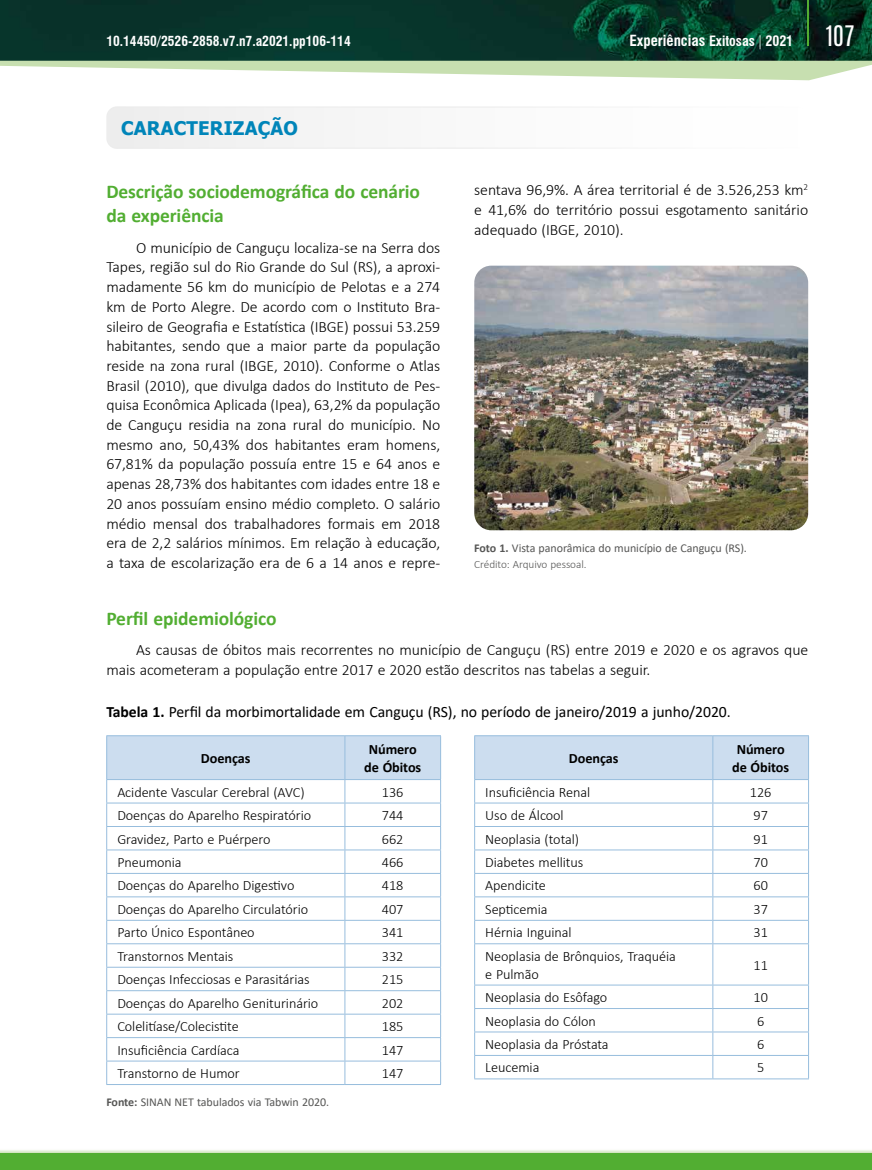
<style>
.page{position:relative;width:872px;height:1170px;background:#fff}
.page>*{position:absolute;margin:0;border:0;box-sizing:border-box;transform-origin:0 0}
.t1{font:24px "Antonio";color:#fff}
.t2{font:700 19.5px/24.3px "Calibri";letter-spacing:-.005em;color:#52ae32}
.t3{font:700 18.75px "Tahoma";letter-spacing:.01em;color:#0085b9}
.t4{font:300 15.75px/19.6px "Calibri";letter-spacing:-.005em;color:#000;text-align:justify}
.t5{font:15.75px "Calibri";letter-spacing:-.005em;color:#000}
.t6{font:300 14.25px/17.9px "Calibri";letter-spacing:-.005em;color:#000}
.t7{font:700 14.25px/17.9px "Calibri";letter-spacing:-.005em;color:#000;text-align:center}
.t8{font:700 condensed 13.95px "Swiss 721 BT";color:#fff}
.t9{font:700 condensed 13.5px "Swiss 721 BT";color:#fff}
.t10{font:12px "Calibri";letter-spacing:-.005em;color:#575756}
.t11{font:300 11.25px "Calibri";letter-spacing:-.005em;color:#575756}
.s1{font-size:15px}
.s2{font-weight:700}
</style>
<div class="page">
<div style="left:0;top:1152px;width:872px;height:17px;background:#52ae32"></div>
<svg style="left:1px;top:1150px;width:871px;height:2px;background:#e6f1dd"></svg>
<img style="left:0;top:0;width:872px;height:61px">
<hr style="left:807px;top:0;width:2px;height:46px;background:#52ae32">
<svg style="left:0;top:61px;width:872px;height:19px"></svg>
<div style="left:106px;top:106px;width:702px;height:43px;background:#f8f8f8;border-radius:11px"></div>
<div style="left:106px;top:106px;width:702px;height:43px;border:2px solid #dadada;border-radius:10px"></div>
<svg style="left:106px;top:735px;width:335px;height:349px"></svg>
<hr style="left:106px;top:1084px;width:239px;height:1px;background:#97bddd">
<hr style="left:345px;top:1084px;width:96px;height:1px;background:#97bddd">
<svg style="left:474px;top:735px;width:335px;height:208px"></svg>
<hr style="left:474px;top:943px;width:239px;height:1px;background:#97bddd">
<hr style="left:474px;top:944px;width:1px;height:40px;background:#97bddd">
<hr style="left:713px;top:943px;width:96px;height:1px;background:#97bddd">
<hr style="left:712px;top:944px;width:1px;height:40px;background:#97bddd">
<hr style="left:808px;top:944px;width:1px;height:40px;background:#97bddd">
<hr style="left:474px;top:984px;width:239px;height:1px;background:#97bddd">
<hr style="left:713px;top:984px;width:96px;height:1px;background:#97bddd">
<hr style="left:474px;top:1008px;width:239px;height:1px;background:#97bddd">
<hr style="left:713px;top:1008px;width:96px;height:1px;background:#97bddd">
<hr style="left:474px;top:1031px;width:239px;height:1px;background:#97bddd">
<hr style="left:713px;top:1031px;width:96px;height:1px;background:#97bddd">
<hr style="left:474px;top:1054px;width:239px;height:1px;background:#97bddd">
<svg style="left:474px;top:985px;width:1px;height:93px"></svg>
<hr style="left:713px;top:1054px;width:96px;height:1px;background:#97bddd">
<svg style="left:712px;top:985px;width:1px;height:93px"></svg>
<svg style="left:808px;top:985px;width:1px;height:93px"></svg>
<hr style="left:474px;top:1078px;width:239px;height:1px;background:#97bddd">
<hr style="left:713px;top:1078px;width:96px;height:1px;background:#97bddd">
<img style="left:474px;top:265px;width:334px;height:265px">
<p class="t9" style="left:106px;top:33px;width:246px">10.14450/2526-2858.v7.n7.a2021.pp106-114</p>
<p class="t8" style="left:629px;top:32px;width:165px"><span class="s1">Experiências</span> Exitosas | 2021</p>
<h1 class="t1" style="left:825px;top:18px;width:30px">107</h1>
<p class="t3" style="left:121px;top:115px;width:178px">CARACTERIZAÇÃO</p>
<p class="t2" style="left:106px;top:179px;width:315px">Descrição sociodemográfica do cenário da experiência</p>
<p class="t4" style="left:106px;top:237px;width:335px;text-indent:30px">O município de Canguçu localiza-se na Serra dos Tapes, região sul do Rio Grande do Sul (RS), a aproxi&shy;madamente 56 km do município de Pelotas e a 274 km de Porto Alegre. De acordo com o Instituto Bra&shy;sileiro de Geografia e Estatística (IBGE) possui 53.259 habitantes, sendo que a maior parte da população reside na zona rural (IBGE, 2010). Conforme o Atlas Brasil (2010), que divulga dados do Instituto de Pes&shy;quisa Econômica Aplicada (Ipea), 63,2% da população de Canguçu residia na zona rural do município. No mesmo ano, 50,43% dos habitantes eram homens, 67,81% da população possuía entre 15 e 64 anos e apenas 28,73% dos habitantes com idades entre 18 e 20 anos possuíam ensino médio completo. O salário médio mensal dos trabalhadores formais em 2018 era de 2,2 salários mínimos. Em relação à educação, a taxa de escolarização era de 6 a 14 anos e repre-</p>
<p class="t4" style="left:474px;top:180px;width:335px">sentava 96,9%. A área territorial é de 3.526,253 km<sup>2 </sup>e 41,6% do território possui esgotamento sanitário adequado (IBGE, 2010).</p>
<p class="t10" style="left:474px;top:539px;width:274px"><span class="s2">Foto 1.</span> Vista panorâmica do município de Canguçu (RS).</p>
<p class="t11" style="left:474px;top:557px;width:114px">Crédito: Arquivo pessoal.</p>
<p class="t2" style="left:106px;top:606px;width:172px">Perfil epidemiológico</p>
<p class="t4" style="left:106px;top:640px;width:703px;text-indent:30px">As causas de óbitos mais recorrentes no município de Canguçu (RS) entre 2019 e 2020 e os agravos que mais acometeram a população entre 2017 e 2020 estão descritos nas tabelas a seguir.</p>
<p class="t5" style="left:106px;top:701px;width:626px"><span class="s2">Tabela 1.</span> Perfil da morbimortalidade em Canguçu (RS), no período de janeiro/2019 a junho/2020.</p>
<p class="t7" style="left:201px;top:749px;width:51px">Doenças</p>
<p class="t7" style="left:364px;top:740px;width:59px">Número de Óbitos</p>
<p class="t6" style="left:117px;top:782px;width:189px">Acidente Vascular Cerebral (AVC)</p>
<p class="t6" style="left:382px;top:782px;width:23px">136</p>
<p class="t6" style="left:117px;top:806px;width:195px">Doenças do Aparelho Respiratório</p>
<p class="t6" style="left:382px;top:806px;width:23px">744</p>
<p class="t6" style="left:117px;top:829px;width:155px">Gravidez, Parto e Puérpero</p>
<p class="t6" style="left:382px;top:829px;width:23px">662</p>
<p class="t6" style="left:117px;top:853px;width:66px">Pneumonia</p>
<p class="t6" style="left:382px;top:853px;width:23px">466</p>
<p class="t6" style="left:117px;top:876px;width:179px">Doenças do Aparelho Digestivo</p>
<p class="t6" style="left:382px;top:876px;width:23px">418</p>
<p class="t6" style="left:117px;top:900px;width:192px">Doenças do Aparelho Circulatório</p>
<p class="t6" style="left:382px;top:900px;width:23px">407</p>
<p class="t6" style="left:117px;top:923px;width:139px">Parto Único Espontâneo</p>
<p class="t6" style="left:382px;top:923px;width:23px">341</p>
<p class="t6" style="left:117px;top:946px;width:118px">Transtornos Mentais</p>
<p class="t6" style="left:382px;top:946px;width:23px">332</p>
<p class="t6" style="left:117px;top:970px;width:194px">Doenças Infecciosas e Parasitárias</p>
<p class="t6" style="left:382px;top:970px;width:23px">215</p>
<p class="t6" style="left:117px;top:993px;width:202px">Doenças do Aparelho Geniturinário</p>
<p class="t6" style="left:382px;top:993px;width:23px">202</p>
<p class="t6" style="left:117px;top:1017px;width:123px">Colelitíase/Colecistite</p>
<p class="t6" style="left:382px;top:1017px;width:23px">185</p>
<p class="t6" style="left:117px;top:1040px;width:124px">Insuficiência Cardíaca</p>
<p class="t6" style="left:382px;top:1040px;width:23px">147</p>
<p class="t6" style="left:117px;top:1064px;width:124px">Transtorno de Humor</p>
<p class="t6" style="left:382px;top:1064px;width:23px">147</p>
<p class="t10" style="left:106px;top:1093px;width:224px"><span class="s2">Fonte:</span> SINAN NET tabulados via Tabwin 2020.</p>
<p class="t7" style="left:569px;top:749px;width:51px">Doenças</p>
<p class="t7" style="left:732px;top:740px;width:59px">Número de Óbitos</p>
<p class="t6" style="left:485px;top:782px;width:106px">Insuficiência Renal</p>
<p class="t6" style="left:750px;top:782px;width:23px">126</p>
<p class="t6" style="left:485px;top:806px;width:80px">Uso de Álcool</p>
<p class="t6" style="left:753px;top:806px;width:16px">97</p>
<p class="t6" style="left:485px;top:829px;width:95px">Neoplasia (total)</p>
<p class="t6" style="left:753px;top:829px;width:16px">91</p>
<p class="t6" style="left:485px;top:853px;width:100px">Diabetes mellitus</p>
<p class="t6" style="left:753px;top:853px;width:16px">70</p>
<p class="t6" style="left:485px;top:876px;width:62px">Apendicite</p>
<p class="t6" style="left:753px;top:876px;width:16px">60</p>
<p class="t6" style="left:485px;top:900px;width:64px">Septicemia</p>
<p class="t6" style="left:753px;top:900px;width:16px">37</p>
<p class="t6" style="left:485px;top:923px;width:88px">Hérnia Inguinal</p>
<p class="t6" style="left:753px;top:923px;width:16px">31</p>
<p class="t6" style="left:485px;top:946px;width:192px">Neoplasia de Brônquios, Traquéia e Pulmão</p>
<p class="t6" style="left:753px;top:955px;width:16px">11</p>
<p class="t6" style="left:485px;top:988px;width:124px">Neoplasia do Esôfago</p>
<p class="t6" style="left:753px;top:988px;width:16px">10</p>
<p class="t6" style="left:485px;top:1011px;width:112px">Neoplasia do Cólon</p>
<p class="t6" style="left:757px;top:1011px;width:9px">6</p>
<p class="t6" style="left:485px;top:1035px;width:125px">Neoplasia da Próstata</p>
<p class="t6" style="left:757px;top:1035px;width:9px">6</p>
<p class="t6" style="left:485px;top:1058px;width:56px">Leucemia</p>
<p class="t6" style="left:757px;top:1058px;width:9px">5</p>
</div>
